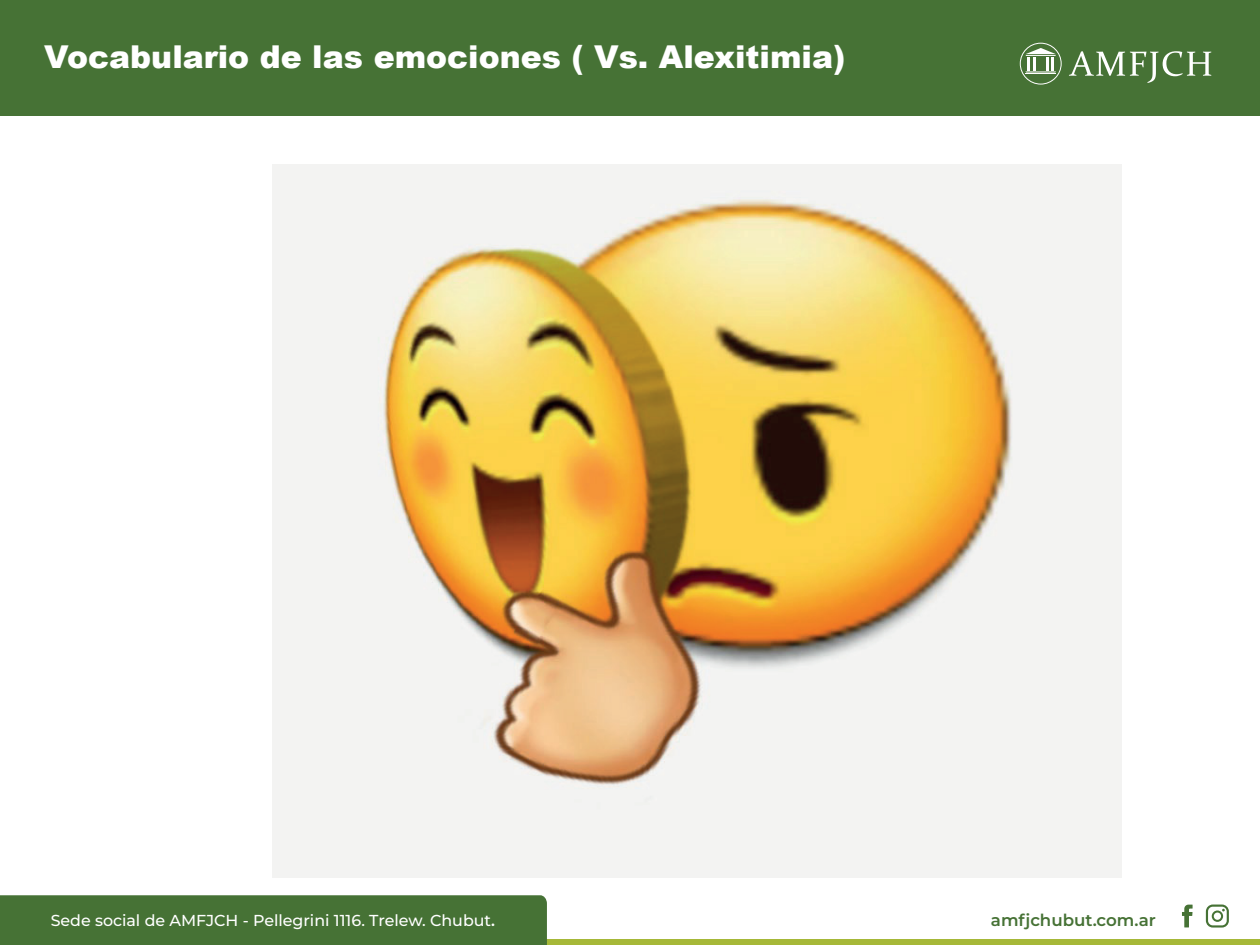
<style>
.page{position:relative;width:1260px;height:945px;background:#fff}
.page>*{position:absolute;margin:0;border:0;box-sizing:border-box;transform-origin:0 0}
.t1{font:900 31.5px "Arial";color:#fff}
.t2{font:600 16.62px "Montserrat";color:#467235}
.t3{font:500 15.92px "Montserrat";color:#fff}
.s1{font-weight:600}
</style>
<div class="page">
<div style="left:0;top:0;width:1260px;height:115px;background:#467235"></div>
<img style="left:273px;top:165px;width:849px;height:712px">
<svg style="left:1069px;top:51px;width:142px;height:32px"></svg>
<svg style="left:1020px;top:43px;width:42px;height:42px"></svg>
<div style="left:545px;top:940px;width:715px;height:5px;background:#a6b838"></div>
<div style="left:0;top:895px;width:547px;height:50px;background:#467235"></div>
<svg style="left:1206px;top:905px;width:23px;height:23px"></svg>
<svg style="left:1182px;top:905px;width:11px;height:22px"></svg>
<h1 class="t1" style="left:44px;top:34px;width:803px">Vocabulario de las emociones ( Vs. Alexitimia)</h1>
<p class="t3" style="left:51px;top:910px;width:446px">Sede social de AMFJCH - Pellegrini 1116. Trelew. Chubut<span class="s1">.</span></p>
<p class="t2" style="left:991px;top:909px;width:166px">amfjchubut.com.ar</p>
</div>
